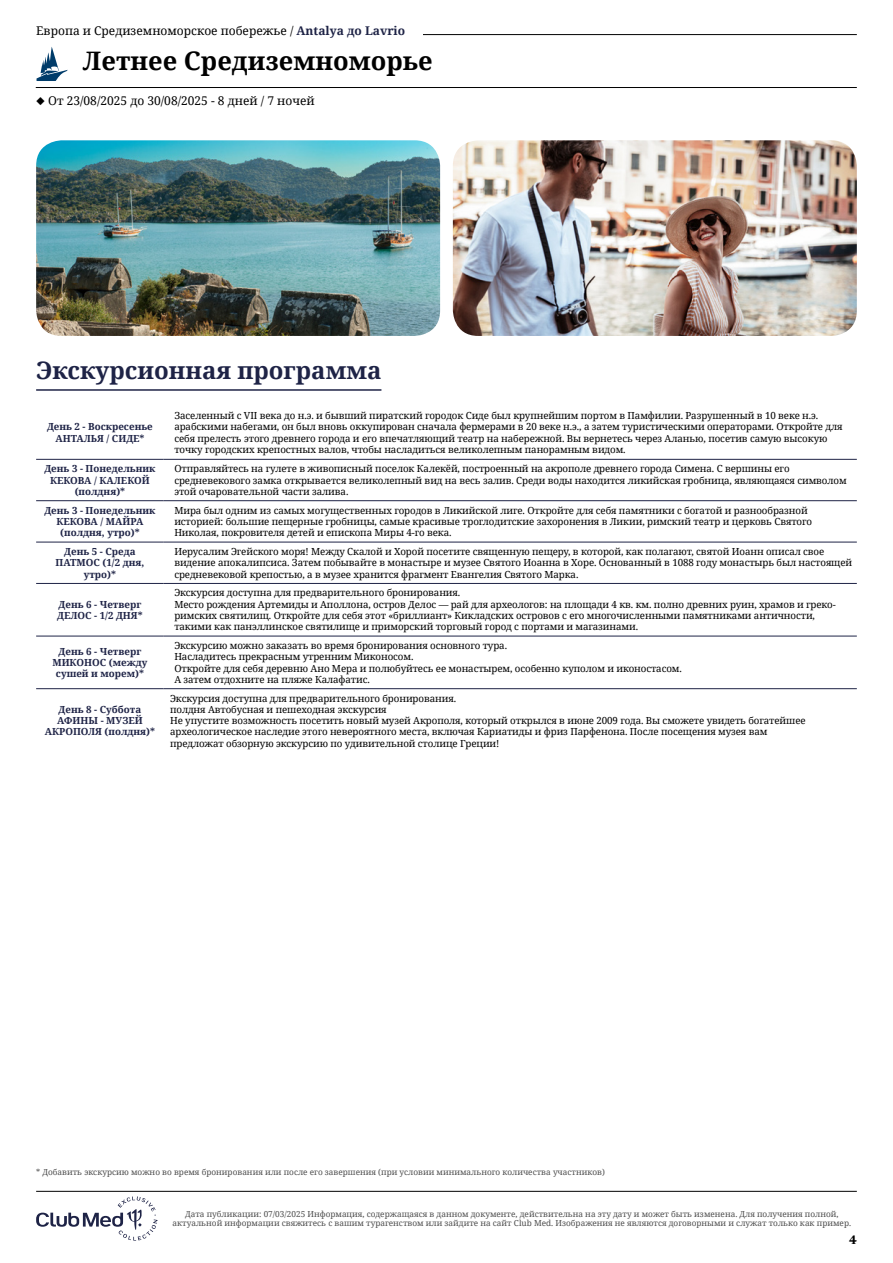
<style>
.page{position:relative;width:893px;height:1263px;background:#fff}
.page>*{position:absolute;margin:0;border:0;box-sizing:border-box;transform-origin:0 0}
.t1{font:700 25.5px "Noto Serif";color:#000}
.t2{font:700 24px "Noto Serif";color:#1e2346}
.t3{font:700 12.6px "Newsreader 24 pt";color:#000}
.t4{font:12px "Noto Serif";color:#000}
.t5{font:9.75px/11.2px "Noto Serif";letter-spacing:-.01em;color:#000}
.t6{font:700 9.75px/11.2px "Noto Serif";color:#1e2346;text-align:center}
.t7{font:8.25px/9px "Noto Serif";color:#4d4d4d;text-align:center}
.s1{font-weight:700;color:#1e2346}
</style>
<div class="page">
<hr style="left:107px;top:34px;width:750px;height:1px;background:#000">
<hr style="left:36px;top:87px;width:821px;height:1px;background:#000">
<svg style="left:36px;top:47px;width:32px;height:34px"></svg>
<div style="left:36px;top:26px;width:386px;height:17px;background:#fff"></div>
<img style="left:36px;top:140px;width:404px;height:196px">
<img style="left:453px;top:140px;width:404px;height:196px">
<hr style="left:36px;top:389px;width:345px;height:2px;background:#1e2346">
<hr style="left:36px;top:459px;width:128px;height:1px;background:#1e2346">
<hr style="left:164px;top:459px;width:693px;height:1px;background:#1e2346">
<hr style="left:36px;top:500px;width:128px;height:1px;background:#1e2346">
<hr style="left:164px;top:500px;width:693px;height:1px;background:#1e2346">
<hr style="left:36px;top:542px;width:128px;height:1px;background:#1e2346">
<hr style="left:164px;top:542px;width:693px;height:1px;background:#1e2346">
<hr style="left:36px;top:583px;width:128px;height:1px;background:#1e2346">
<hr style="left:164px;top:583px;width:693px;height:1px;background:#1e2346">
<hr style="left:36px;top:636px;width:128px;height:1px;background:#1e2346">
<hr style="left:36px;top:688px;width:128px;height:1px;background:#1e2346">
<hr style="left:164px;top:636px;width:693px;height:1px;background:#1e2346">
<hr style="left:164px;top:688px;width:693px;height:1px;background:#1e2346">
<svg style="left:36px;top:1196px;width:122px;height:44px"></svg>
<hr style="left:36px;top:1191px;width:821px;height:1px;background:#000">
<p class="t4" style="left:36px;top:22px;width:371px">Европа и Средиземноморское побережье / <span class="s1">Antalya до Lavrio</span></p>
<h1 class="t1" style="left:83px;top:43px;width:351px">Летнее Средиземноморье</h1>
<p class="t4" style="left:36px;top:93px;width:280px">◆ От 23/08/2025 до 30/08/2025 - 8 дней / 7 ночей</p>
<h2 class="t2" style="left:36px;top:353px;width:347px">Экскурсионная программа</h2>
<p class="t6" style="left:47px;top:421px;width:107px">День 2 - Воскресенье<br>АНТАЛЬЯ / СИДЕ*</p>
<p class="t5" style="left:174px;top:410px;width:670px">Заселенный с VII века до н.э. и бывший пиратский городок Сиде был крупнейшим портом в Памфилии. Разрушенный в 10 веке н.э. арабскими набегами, он был вновь оккупирован сначала фермерами в 20 веке н.э., а затем туристическими операторами. Откройте для себя прелесть этого древнего города и его впечатляющий театр на набережной. Вы вернетесь через Аланью, посетив самую высокую точку городских крепостных валов, чтобы насладиться великолепным панорамным видом.</p>
<p class="t6" style="left:44px;top:463px;width:113px">День 3 - Понедельник<br>КЕКОВА / КАЛЕКОЙ (полдня)*</p>
<p class="t5" style="left:174px;top:463px;width:674px">Отправляйтесь на гулете в живописный поселок Калекёй, построенный на акрополе древнего города Симена. С вершины его средневекового замка открывается великолепный вид на весь залив. Среди воды находится ликийская гробница, являющаяся символом этой очаровательной части залива.</p>
<p class="t6" style="left:44px;top:504px;width:113px">День 3 - Понедельник<br>КЕКОВА / МАЙРА (полдня, утро)*</p>
<p class="t5" style="left:174px;top:504px;width:639px">Мира был одним из самых могущественных городов в Ликийской лиге. Откройте для себя памятники с богатой и разнообразной историей: большие пещерные гробницы, самые красивые троглодитские захоронения в Ликии, римский театр и церковь Святого<br>Николая, покровителя детей и епископа Миры 4-го века.</p>
<p class="t6" style="left:56px;top:545px;width:90px">День 5 - Среда<br>ПАТМОС (1/2 дня, утро)*</p>
<p class="t5" style="left:174px;top:545px;width:679px">Иерусалим Эгейского моря! Между Скалой и Хорой посетите священную пещеру, в которой, как полагают, святой Иоанн описал свое видение апокалипсиса. Затем побывайте в монастыре и музее Святого Иоанна в Хоре. Основанный в 1088 году монастырь был настоящей средневековой крепостью, а в музее хранится фрагмент Евангелия Святого Марка.</p>
<p class="t6" style="left:57px;top:598px;width:87px;text-align:left">День 6 - Четверг<br>ДЕЛОС - 1/2 ДНЯ*</p>
<p class="t5" style="left:174px;top:587px;width:663px">Экскурсия доступна для предварительного бронирования.<br>Место рождения Артемиды и Аполлона, остров Делос — рай для археологов: на площади 4 кв. км. полно древних руин, храмов и греко&shy;римских святилищ. Откройте для себя этот «бриллиант» Кикладских островов с его многочисленными памятниками античности, такими как панэллинское святилище и приморский торговый город с портами и магазинами.</p>
<p class="t6" style="left:52px;top:645px;width:97px">День 6 - Четверг<br>МИКОНОС (между сушей и морем)*</p>
<p class="t5" style="left:174px;top:639px;width:509px">Экскурсию можно заказать во время бронирования основного тура.<br>Насладитесь прекрасным утренним Миконосом.<br>Откройте для себя деревню Ано Мера и полюбуйтесь ее монастырем, особенно куполом и иконостасом.<br>А затем отдохните на пляже Калафатис.</p>
<p class="t6" style="left:45px;top:703px;width:112px">День 8 - Суббота<br>АФИНЫ - МУЗЕЙ<br>АКРОПОЛЯ (полдня)*</p>
<p class="t5" style="left:170px;top:692px;width:637px">Экскурсия доступна для предварительного бронирования.<br>полдня Автобусная и пешеходная экскурсия<br>Не упустите возможность посетить новый музей Акрополя, который открылся в июне 2009 года. Вы сможете увидеть богатейшее археологическое наследие этого невероятного места, включая Кариатиды и фриз Парфенона. После посещения музея вам предложат обзорную экскурсию по удивительной столице Греции!</p>
<p class="t7" style="left:36px;top:1167px;width:570px">* Добавить экскурсию можно во время бронирования или после его завершения (при условии минимального количества участников)</p>
<p class="t7" style="left:173px;top:1209px;width:680px">Дата публикации: 07/03/2025 Информация, содержащаяся в данном документе, действительна на эту дату и может быть изменена. Для получения полной, актуальной информации свяжитесь с вашим турагенством или зайдите на сайт Club Med. Изображения не являются договорными и служат только как пример.</p>
<p class="t3" style="left:849px;top:1230px;width:9px">4</p>
</div>
